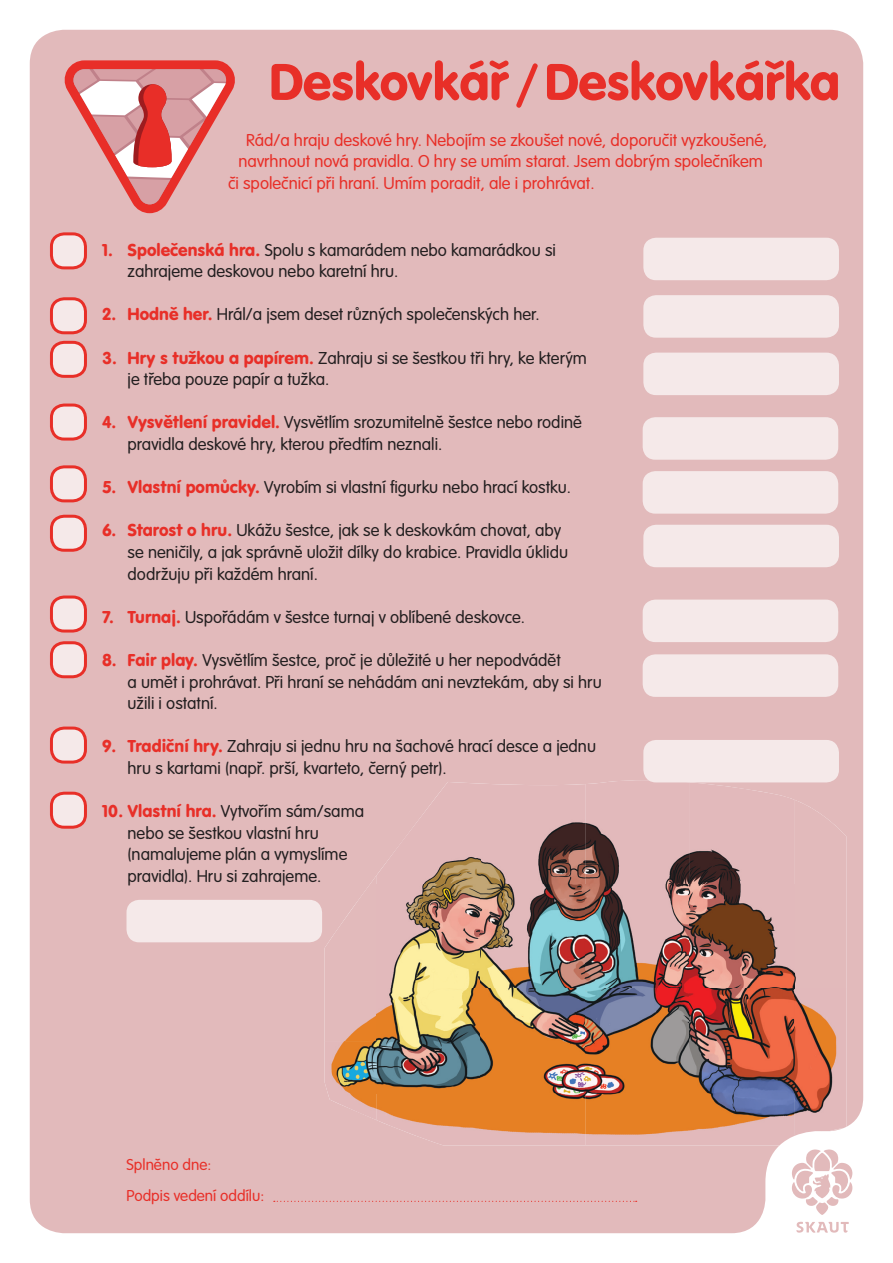
<style>
.page{position:relative;width:893px;height:1263px;background:#fff}
.page>*{position:absolute;margin:0;border:0;box-sizing:border-box;transform-origin:0 0}
.t1{font:54px "VAG Rundschrift DOT";letter-spacing:-.01em;color:#e82f28}
.t2{font:300 18px/21.6px "VAG Rundschrift DOT";color:#231f20}
.t3{font:300 18px "VAG Rundschrift DOT";color:#e82f28}
.t4{font:300 16.5px/31.5px "VAG Rundschrift DOT";color:#e82f28}
.s1{font-weight:400;color:#e82f28}
</style>
<div class="page">
<div style="left:30px;top:30px;width:833px;height:1203px;background:#e2babb"></div>
<svg style="left:65px;top:60px;width:170px;height:153px;background:#e29798"></svg>
<div style="left:51px;top:234px;width:34px;height:34px;background:#f5e9e9;border-radius:13px"></div>
<div style="left:50px;top:232px;width:37px;height:37px;border:3px solid #e82f28;border-radius:13px"></div>
<div style="left:51px;top:516px;width:34px;height:34px;background:#f5e9e9;border-radius:13px"></div>
<div style="left:50px;top:515px;width:37px;height:37px;border:3px solid #e82f28;border-radius:13px"></div>
<div style="left:51px;top:299px;width:34px;height:34px;background:#f5e9e9;border-radius:13px"></div>
<div style="left:50px;top:297px;width:37px;height:37px;border:3px solid #e82f28;border-radius:13px"></div>
<div style="left:51px;top:597px;width:34px;height:34px;background:#f5e9e9;border-radius:13px"></div>
<div style="left:50px;top:595px;width:37px;height:37px;border:3px solid #e82f28;border-radius:13px"></div>
<div style="left:51px;top:342px;width:34px;height:34px;background:#f5e9e9;border-radius:13px"></div>
<div style="left:50px;top:341px;width:37px;height:37px;border:3px solid #e82f28;border-radius:13px"></div>
<div style="left:51px;top:643px;width:34px;height:34px;background:#f5e9e9;border-radius:13px"></div>
<div style="left:50px;top:641px;width:37px;height:37px;border:3px solid #e82f28;border-radius:13px"></div>
<div style="left:51px;top:405px;width:34px;height:34px;background:#f5e9e9;border-radius:13px"></div>
<div style="left:50px;top:404px;width:37px;height:37px;border:3px solid #e82f28;border-radius:13px"></div>
<div style="left:51px;top:728px;width:34px;height:34px;background:#f5e9e9;border-radius:13px"></div>
<div style="left:50px;top:726px;width:37px;height:37px;border:3px solid #e82f28;border-radius:13px"></div>
<div style="left:51px;top:467px;width:34px;height:34px;background:#f5e9e9;border-radius:13px"></div>
<div style="left:50px;top:465px;width:37px;height:37px;border:3px solid #e82f28;border-radius:13px"></div>
<div style="left:51px;top:793px;width:34px;height:34px;background:#f5e9e9;border-radius:13px"></div>
<div style="left:50px;top:792px;width:37px;height:37px;border:3px solid #e82f28;border-radius:13px"></div>
<svg style="left:274px;top:1201px;width:363px;height:1px"></svg>
<img style="left:794px;top:1136px;width:52px;height:9px">
<img style="left:376px;top:782px;width:105px;height:311px">
<img style="left:481px;top:784px;width:105px;height:309px">
<img style="left:585px;top:780px;width:105px;height:4px">
<img style="left:690px;top:782px;width:104px;height:102px">
<img style="left:794px;top:800px;width:52px;height:336px">
<img style="left:324px;top:875px;width:53px;height:245px">
<img style="left:585px;top:884px;width:209px;height:209px">
<img style="left:376px;top:1093px;width:418px;height:52px">
<div style="left:643px;top:238px;width:196px;height:42px;background:#f5e9e9;border-radius:13px"></div>
<div style="left:643px;top:295px;width:196px;height:43px;background:#f5e9e9;border-radius:13px"></div>
<div style="left:643px;top:353px;width:196px;height:42px;background:#f5e9e9;border-radius:13px"></div>
<div style="left:126px;top:900px;width:196px;height:42px;background:#f5e9e9;border-radius:13px"></div>
<div style="left:643px;top:417px;width:195px;height:43px;background:#f5e9e9;border-radius:13px"></div>
<div style="left:643px;top:471px;width:195px;height:43px;background:#f5e9e9;border-radius:13px"></div>
<div style="left:643px;top:600px;width:195px;height:42px;background:#f5e9e9;border-radius:13px"></div>
<div style="left:643px;top:654px;width:195px;height:43px;background:#f5e9e9;border-radius:13px"></div>
<div style="left:643px;top:525px;width:196px;height:42px;background:#f5e9e9;border-radius:13px"></div>
<div style="left:643px;top:740px;width:196px;height:42px;background:#f5e9e9;border-radius:13px"></div>
<svg style="left:792px;top:1149px;width:60px;height:66px"></svg>
<svg style="left:796px;top:1222px;width:53px;height:11px"></svg>
<h1 class="t1" style="left:269px;top:50px;width:573px">Deskovkář / Deskovkářka</h1>
<p class="t3" style="left:246px;top:130px;width:523px">Rád/a hraju deskové hry. Nebojím se zkoušet nové, doporučit vyzkoušené,</p>
<p class="t3" style="left:238px;top:151px;width:526px">navrhnout nová pravidla. O hry se umím starat. Jsem dobrým společníkem</p>
<p class="t3" style="left:228px;top:173px;width:368px">či společnicí při hraní. Umím poradit, ale i prohrávat.</p>
<p class="t2" style="left:128px;top:239px;width:430px;text-indent:-26px"><span class="s1">1. Společenská hra.</span> Spolu s kamarádem nebo kamarádkou si zahrajeme deskovou nebo karetní hru.</p>
<p class="t2" style="left:102px;top:304px;width:439px"><span class="s1">2. Hodně her.</span> Hrál/a jsem deset různých společenských her.</p>
<p class="t2" style="left:128px;top:347px;width:461px;text-indent:-26px"><span class="s1">3. Hry s tužkou a papírem.</span> Zahraju si se šestkou tři hry, ke kterým je třeba pouze papír a tužka.</p>
<p class="t2" style="left:128px;top:412px;width:456px;text-indent:-26px"><span class="s1">4. Vysvětlení pravidel.</span> Vysvětlím srozumitelně šestce nebo rodině pravidla deskové hry, kterou předtím neznali.</p>
<p class="t2" style="left:102px;top:477px;width:470px"><span class="s1">5. Vlastní pomůcky.</span> Vyrobím si vlastní figurku nebo hrací kostku.</p>
<p class="t2" style="left:128px;top:520px;width:442px;text-indent:-26px"><span class="s1">6. Starost o hru.</span> Ukážu šestce, jak se k deskovkám chovat, aby se neničily, a jak správně uložit dílky do krabice. Pravidla úklidu dodržuju při každém hraní.</p>
<p class="t2" style="left:102px;top:606px;width:425px"><span class="s1">7. Turnaj.</span> Uspořádám v šestce turnaj v oblíbené deskovce.</p>
<p class="t2" style="left:128px;top:650px;width:476px;text-indent:-26px"><span class="s1">8. Fair play.</span> Vysvětlím šestce, proč je důležité u her nepodvádět<br>a umět i prohrávat. Při hraní se nehádám ani nevztekám, aby si hru užili i ostatní.</p>
<p class="t2" style="left:128px;top:736px;width:470px;text-indent:-26px"><span class="s1">9. Tradiční hry.</span> Zahraju si jednu hru na šachové hrací desce a jednu hru s kartami (např. prší, kvarteto, černý petr).</p>
<p class="t2" style="left:128px;top:801px;width:238px;text-indent:-26px"><span class="s1">10. Vlastní hra.</span> Vytvořím sám/sama nebo se šestkou vlastní hru (namalujeme plán a vymyslíme pravidla). Hru si zahrajeme.</p>
<p class="t4" style="left:126px;top:1149px;width:139px">Splněno dne:<br>Podpis vedení oddílu:</p>
</div>
